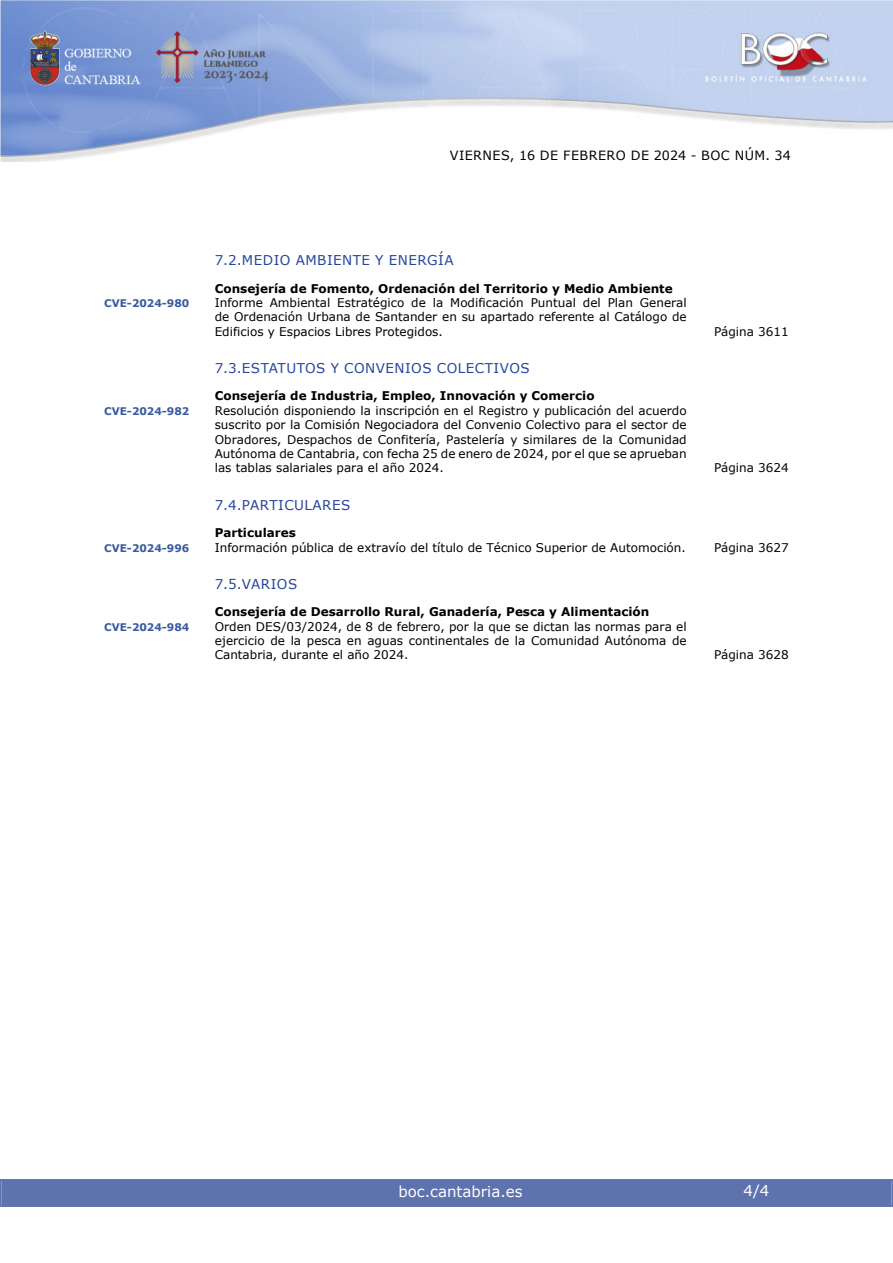
<style>
.page{position:relative;width:893px;height:1263px;background:#fff}
.page>*{position:absolute;margin:0;border:0;box-sizing:border-box;transform-origin:0 0}
.t1{font:15px "Verdana";color:#fff}
.indice_2{font:13.5px "Verdana";letter-spacing:.035em;color:#27459e}
.t2{font:12.75px "Verdana";letter-spacing:.035em;color:#000}
.indice_4{font:12px/14.4px "Verdana";color:#000;text-align:justify}
.indice_3{font:700 12px "Verdana";color:#000}
.indice_4-2{font:700 10.5px "Verdana";color:#385b9e}
</style>
<div class="page">
<img style="left:0;top:0;width:893px;height:161px">
<div style="left:2px;top:1180px;width:889px;height:27px;background:#5e73ae"></div>
<div style="left:0;top:1179px;width:893px;height:28px;border:2px solid #5e73ae"></div>
<p class="t2" style="left:450px;top:147px;width:342px">VIERNES, 16 DE FEBRERO DE 2024 - BOC NÚM. 34</p>
<h3 class="indice_2" style="left:215px;top:251px;width:240px">7.2.MEDIO AMBIENTE Y ENERGÍA</h3>
<h4 class="indice_3" style="left:215px;top:280px;width:459px">Consejería de Fomento, Ordenación del Territorio y Medio Ambiente</h4>
<p class="indice_4-2" style="left:104px;top:296px;width:87px">CVE-2024-980</p>
<p class="indice_4" style="left:215px;top:295px;width:473px">Informe Ambiental Estratégico de la Modificación Puntual del Plan General de Ordenación Urbana de Santander en su apartado referente al Catálogo de Edificios y Espacios Libres Protegidos.</p>
<h3 class="indice_2" style="left:215px;top:359px;width:316px">7.3.ESTATUTOS Y CONVENIOS COLECTIVOS</h3>
<h4 class="indice_3" style="left:215px;top:388px;width:381px">Consejería de Industria, Empleo, Innovación y Comercio</h4>
<p class="indice_4-2" style="left:104px;top:404px;width:87px">CVE-2024-982</p>
<p class="indice_4" style="left:215px;top:403px;width:473px">Resolución disponiendo la inscripción en el Registro y publicación del acuerdo suscrito por la Comisión Negociadora del Convenio Colectivo para el sector de Obradores, Despachos de Confitería, Pastelería y similares de la Comunidad Autónoma de Cantabria, con fecha 25 de enero de 2024, por el que se aprueban las tablas salariales para el año 2024.</p>
<h3 class="indice_2" style="left:215px;top:496px;width:137px">7.4.PARTICULARES</h3>
<h4 class="indice_3" style="left:215px;top:524px;width:83px">Particulares</h4>
<p class="indice_4" style="left:714px;top:324px;width:76px">Página 3611</p>
<p class="indice_4" style="left:714px;top:461px;width:76px">Página 3624</p>
<p class="indice_4-2" style="left:104px;top:540px;width:87px">CVE-2024-996</p>
<p class="indice_4" style="left:215px;top:540px;width:473px">Información pública de extravío del título de Técnico Superior de Automoción.</p>
<p class="indice_4" style="left:714px;top:540px;width:76px">Página 3627</p>
<h3 class="indice_2" style="left:215px;top:575px;width:84px">7.5.VARIOS</h3>
<h4 class="indice_3" style="left:215px;top:603px;width:436px">Consejería de Desarrollo Rural, Ganadería, Pesca y Alimentación</h4>
<p class="indice_4-2" style="left:104px;top:619px;width:87px">CVE-2024-984</p>
<p class="indice_4" style="left:215px;top:619px;width:473px">Orden DES/03/2024, de 8 de febrero, por la que se dictan las normas para el ejercicio de la pesca en aguas continentales de la Comunidad Autónoma de Cantabria, durante el año 2024.</p>
<p class="indice_4" style="left:714px;top:648px;width:76px">Página 3628</p>
<p class="t1" style="left:398px;top:1181px;width:126px">boc.cantabria.es</p>
<p class="t1" style="left:744px;top:1180px;width:27px">4/4</p>
</div>
